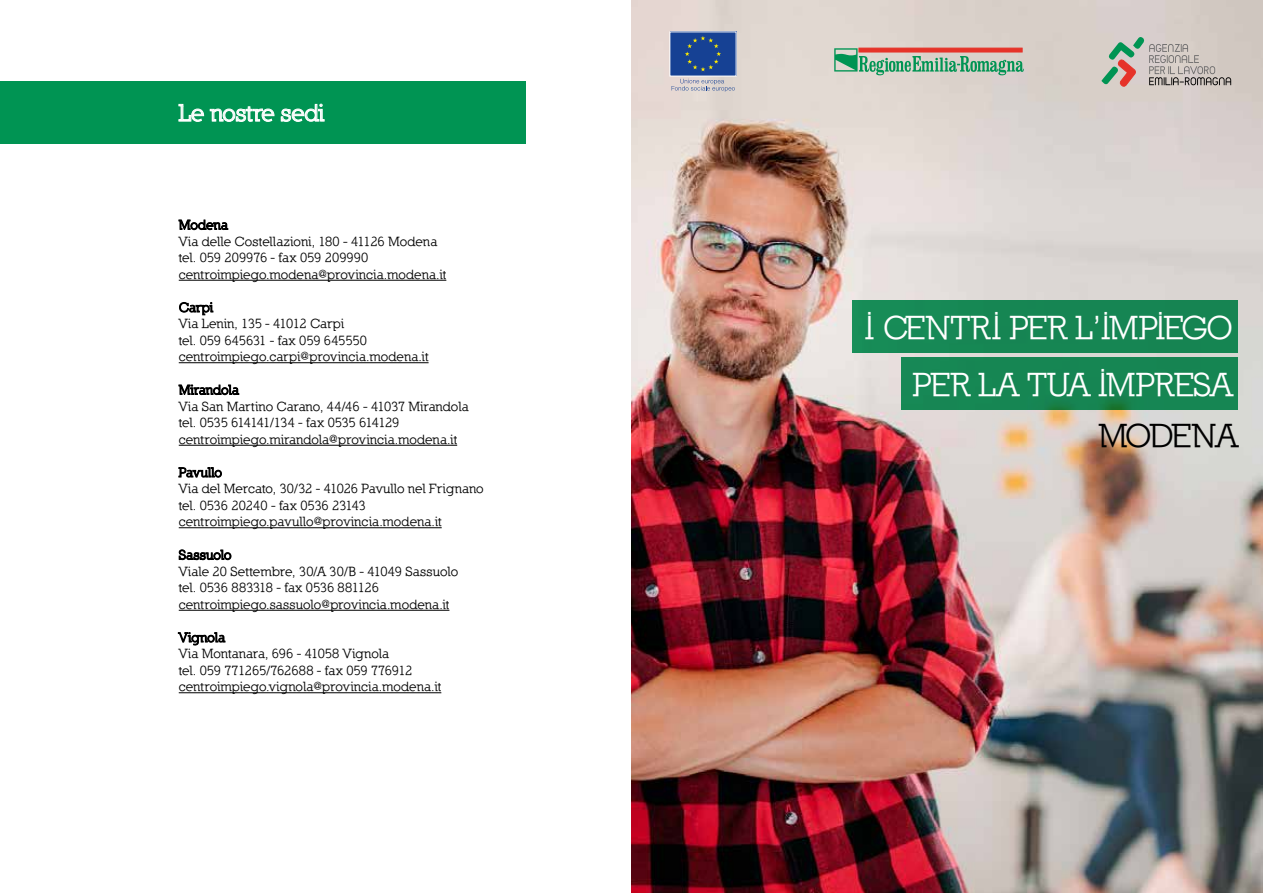
<style>
.page{position:relative;width:1263px;height:893px;background:#fff}
.page>*{position:absolute;margin:0;border:0;box-sizing:border-box;transform-origin:0 0}
.t1{font:700 33.75px/57px "Nilland";letter-spacing:-.01em;color:#fff;text-align:right}
.t2{font:700 33.75px "Nilland";letter-spacing:-.06em;color:#000}
.t3{font:700 24px "Nilland";color:#fff}
.t4{font:700 13.5px/16.5px "Nilland";letter-spacing:.005em;color:#000}
</style>
<div class="page">
<img style="left:631px;top:0;width:632px;height:893px">
<div style="left:0;top:81px;width:525px;height:63px;background:#009453"></div>
<div style="left:853px;top:300px;width:385px;height:53px;background:#168653"></div>
<div style="left:901px;top:357px;width:337px;height:53px;background:#168653"></div>
<svg style="left:178px;top:104px;width:26px;height:18px"></svg>
<svg style="left:210px;top:106px;width:65px;height:16px"></svg>
<svg style="left:281px;top:104px;width:44px;height:18px"></svg>
<svg style="left:1101px;top:37px;width:130px;height:51px"></svg>
<div style="left:670px;top:32px;width:66px;height:44px;background:#164194"></div>
<svg style="left:685px;top:36px;width:36px;height:35px"></svg>
<svg style="left:672px;top:79px;width:63px;height:13px"></svg>
<svg style="left:834px;top:48px;width:190px;height:27px"></svg>
<hr style="left:179px;top:280px;width:267px;height:1px;background:#000">
<hr style="left:179px;top:362px;width:250px;height:1px;background:#000">
<hr style="left:179px;top:445px;width:278px;height:1px;background:#000">
<hr style="left:179px;top:527px;width:263px;height:1px;background:#000">
<hr style="left:179px;top:610px;width:270px;height:1px;background:#000">
<hr style="left:179px;top:692px;width:262px;height:1px;background:#000">
<svg style="left:178px;top:219px;width:50px;height:11px"></svg>
<svg style="left:179px;top:302px;width:35px;height:13px"></svg>
<svg style="left:178px;top:384px;width:61px;height:11px"></svg>
<svg style="left:178px;top:467px;width:44px;height:11px"></svg>
<svg style="left:179px;top:549px;width:53px;height:11px"></svg>
<svg style="left:178px;top:632px;width:48px;height:14px"></svg>
<h2 class="t3" style="left:179px;top:99px;width:147px">Le nostre sedi</h2>
<p class="t4" style="left:179px;top:216px;width:269px">Modena<br>Via delle Costellazioni, 180 - 41126 Modena tel. 059 209976 - fax 059 209990 centroimpiego.modena@provincia.modena.it</p>
<p class="t4" style="left:179px;top:299px;width:251px">Carpi<br>Via Lenin, 135 - 41012 Carpi<br>tel. 059 645631 - fax 059 645550 centroimpiego.carpi@provincia.modena.it</p>
<p class="t4" style="left:179px;top:381px;width:291px">Mirandola<br>Via San Martino Carano, 44/46 - 41037 Mirandola tel. 0535 614141/134 - fax 0535 614129 centroimpiego.mirandola@provincia.modena.it</p>
<p class="t4" style="left:179px;top:464px;width:306px">Pavullo<br>Via del Mercato, 30/32 - 41026 Pavullo nel Frignano tel. 0536 20240 - fax 0536 23143 centroimpiego.pavullo@provincia.modena.it</p>
<p class="t4" style="left:179px;top:546px;width:281px">Sassuolo<br>Viale 20 Settembre, 30/A 30/B - 41049 Sassuolo tel. 0536 883318 - fax 0536 881126 centroimpiego.sassuolo@provincia.modena.it</p>
<p class="t4" style="left:179px;top:629px;width:264px">Vignola<br>Via Montanara, 696 - 41058 Vignola<br>tel. 059 771265/762688 - fax 059 776912 centroimpiego.vignola@provincia.modena.it</p>
<h1 class="t1" style="left:865px;top:299px;width:369px">I CENTRI PER L’IMPIEGO<br>PER LA TUA IMPRESA</h1>
<h1 class="t2" style="left:1098px;top:416px;width:141px">MODENA</h1>
</div>
